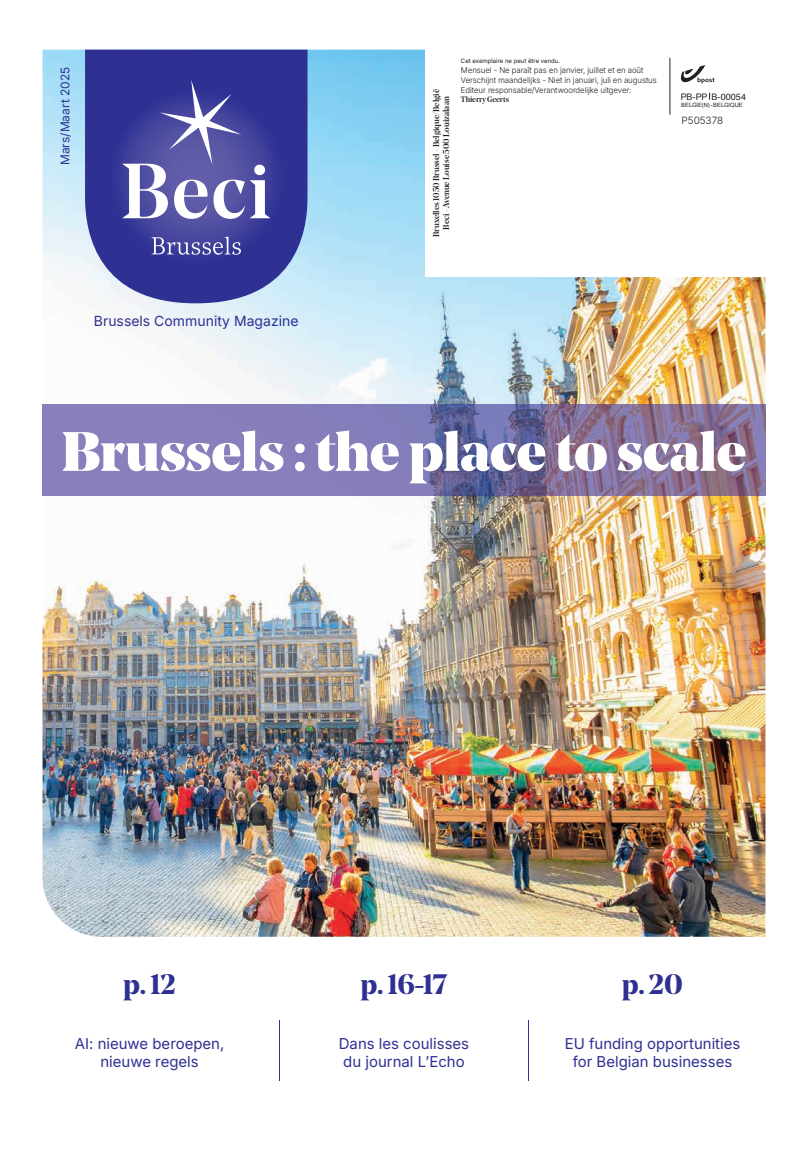
<style>
.page{position:relative;width:808px;height:1149px;background:#fff}
.page>*{position:absolute;margin:0;border:0;box-sizing:border-box;transform-origin:0 0}
.t1{font:900 55px "Noe Display";letter-spacing:-.005em;color:#fff}
.t2{font:700 28px "Noe Display";letter-spacing:-.005em;color:#2e3092}
.t3{font:15px/18px "Inter";color:#2e3092;text-align:center}
.t4{font:14px "Inter";color:#2e3092}
.t5{font:12px "Inter";color:#2e3092}
.t6{font:10px "Inter";color:#231f20}
.t7{font:9px "Arial";color:#231f20}
.t8{font:500 8.5px/10.2px "Noe Display";color:#231f20;text-align:center}
.t9{font:8px/9.6px "Inter";letter-spacing:-.01em;color:#231f20}
.t10{font:500 8px "Noe Display";letter-spacing:-.01em;color:#231f20}
.t11{font:6px "Inter";color:#231f20}
.t12{font:5.8px "Arial";letter-spacing:-.005em;color:#231f20}
.s1{font-family:"Helvetica"}
</style>
<div class="page">
<img style="left:43px;top:50px;width:722px;height:886px">
<hr style="left:528px;top:1020px;width:1px;height:60px;background:#2e3092">
<hr style="left:279px;top:1020px;width:1px;height:60px;background:#2e3092">
<div style="left:425px;top:46px;width:342px;height:230px;background:#fff"></div>
<hr style="left:669px;top:58px;width:1px;height:56px;background:#231f20">
<svg style="left:680px;top:65px;width:34px;height:19px"></svg>
<svg style="left:85px;top:50px;width:222px;height:253px;background:#45499f"></svg>
<svg style="left:122px;top:80px;width:148px;height:139px"></svg>
<svg style="left:151px;top:236px;width:90px;height:18px;background:#6868af"></svg>
<img style="left:43px;top:404px;width:722px;height:91px">
<h3 class="t5" style="left:56px;top:165px;width:100px;rotate:-90deg">Mars/Maart 2025</h3>
<h3 class="t4" style="left:94px;top:310px;width:206px">Brussels Community Magazine</h3>
<p class="t8" style="left:431px;top:237px;width:149px;rotate:-90deg">Bruxelles 1050 Brussel - Belgique/België<br>Beci - Avenue Louise 500 Louizalaan</p>
<p class="t11" style="left:461px;top:56px;width:101px">Cet exemplaire ne peut être vendu.</p>
<p class="t9" style="left:461px;top:65px;width:197px">Mensuel - Ne paraît pas en janvier, juillet et en août<br>Verschijnt maandelijks - Niet in januari, juli en augustus<br>Editeur responsable/Verantwoordelijke uitgever:</p>
<p class="t10" style="left:461px;top:94px;width:50px">Thierry Geerts</p>
<p class="t7" style="left:681px;top:90px;width:67px">PB-PP B-<span class="s1">00054</span></p>
<p class="t12" style="left:681px;top:101px;width:63px">BELGIE(N) - BELGIQUE</p>
<p class="t6" style="left:681px;top:113px;width:43px">P505378</p>
<h1 class="t1" style="left:62px;top:414px;width:686px">Brussels : the place to scale</h1>
<h2 class="t2" style="left:123px;top:964px;width:54px">p. 12</h2>
<h3 class="t3" style="left:75px;top:1033px;width:151px">AI: nieuwe beroepen, nieuwe regels</h3>
<h2 class="t2" style="left:361px;top:964px;width:88px">p. 16-17</h2>
<h3 class="t3" style="left:339px;top:1033px;width:132px;text-align:left">Dans les coulisses du journal LʼEcho</h3>
<h2 class="t2" style="left:622px;top:964px;width:63px">p. 20</h2>
<h3 class="t3" style="left:565px;top:1033px;width:177px">EU funding opportunities for Belgian businesses</h3>
</div>
